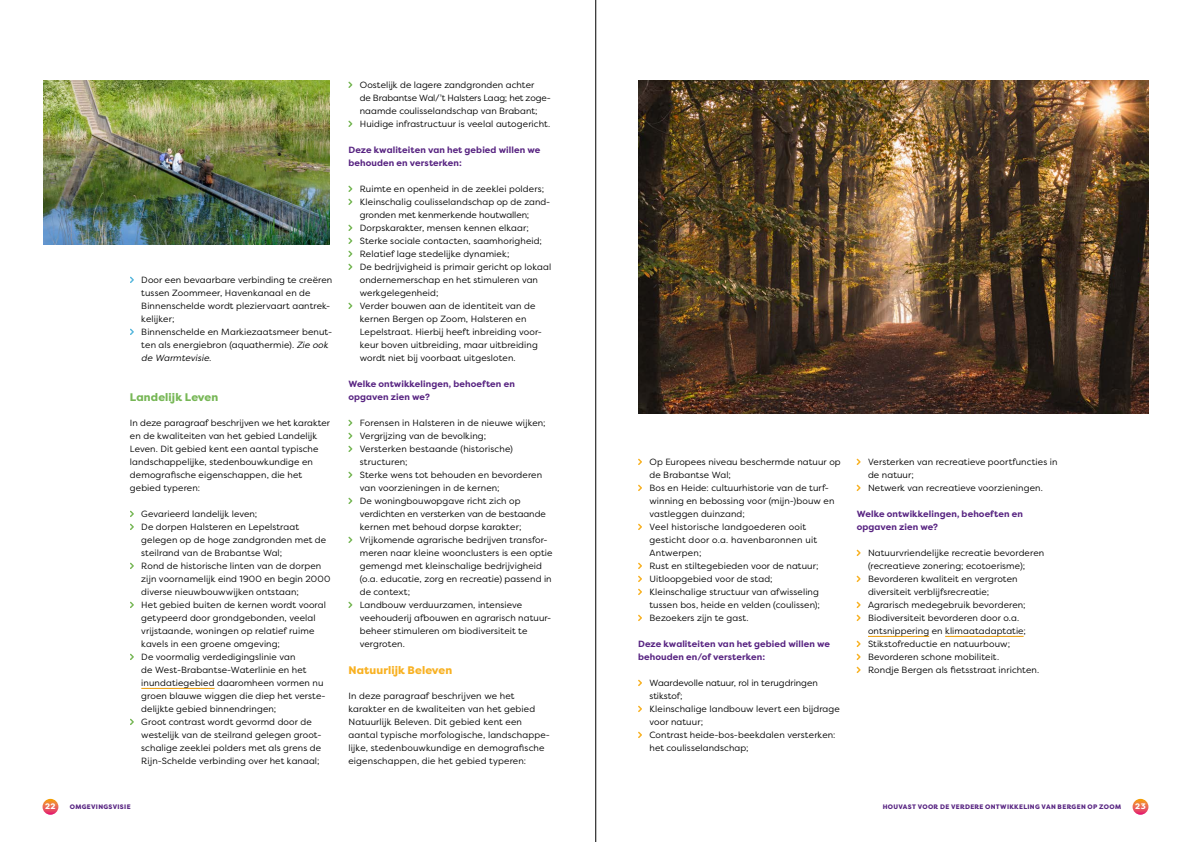
<style>
.page{position:relative;width:1191px;height:842px;background:#fff}
.page>*{position:absolute;margin:0;border:0;box-sizing:border-box;transform-origin:0 0}
.t1{font:800 11px "Filson Pro";letter-spacing:.01em;color:#f8b122}
.t2{font:800 11px "Filson Pro";letter-spacing:.01em;color:#77b756}
.t3{font:9px/13px "Filson Pro";letter-spacing:.015em;color:#000}
.t4{font:700 9px/13px "Filson Pro";letter-spacing:.01em;color:#572381}
.t5{font:800 8px "Filson Pro";color:#fff}
.t6{font:800 6.5px "Filson Pro";letter-spacing:.05em;color:#572381}
.s1{font-style:italic}
</style>
<div class="page">
<hr style="left:141px;top:688px;width:74px;height:1px;background:#eb9900">
<svg style="left:130px;top:277px;width:4px;height:6px"></svg>
<svg style="left:130px;top:329px;width:4px;height:6px"></svg>
<svg style="left:130px;top:511px;width:4px;height:6px"></svg>
<svg style="left:130px;top:524px;width:4px;height:6px"></svg>
<svg style="left:130px;top:563px;width:4px;height:6px"></svg>
<svg style="left:130px;top:602px;width:4px;height:6px"></svg>
<svg style="left:130px;top:654px;width:4px;height:6px"></svg>
<svg style="left:130px;top:719px;width:4px;height:6px"></svg>
<svg style="left:348px;top:82px;width:4px;height:6px"></svg>
<svg style="left:348px;top:121px;width:4px;height:6px"></svg>
<svg style="left:348px;top:186px;width:4px;height:6px"></svg>
<svg style="left:348px;top:199px;width:4px;height:6px"></svg>
<svg style="left:348px;top:225px;width:4px;height:6px"></svg>
<svg style="left:348px;top:238px;width:4px;height:6px"></svg>
<svg style="left:348px;top:251px;width:4px;height:6px"></svg>
<svg style="left:348px;top:264px;width:4px;height:6px"></svg>
<svg style="left:348px;top:303px;width:4px;height:6px"></svg>
<svg style="left:348px;top:420px;width:4px;height:6px"></svg>
<svg style="left:348px;top:433px;width:4px;height:6px"></svg>
<svg style="left:348px;top:446px;width:4px;height:6px"></svg>
<svg style="left:348px;top:472px;width:4px;height:6px"></svg>
<svg style="left:348px;top:498px;width:4px;height:6px"></svg>
<svg style="left:348px;top:537px;width:4px;height:6px"></svg>
<svg style="left:348px;top:602px;width:4px;height:6px"></svg>
<img style="left:43px;top:81px;width:286px;height:163px">
<svg style="left:638px;top:459px;width:4px;height:6px"></svg>
<svg style="left:638px;top:485px;width:4px;height:6px"></svg>
<svg style="left:638px;top:524px;width:4px;height:6px"></svg>
<svg style="left:638px;top:563px;width:4px;height:6px"></svg>
<svg style="left:638px;top:576px;width:4px;height:6px"></svg>
<svg style="left:638px;top:589px;width:4px;height:6px"></svg>
<svg style="left:638px;top:615px;width:4px;height:6px"></svg>
<svg style="left:638px;top:680px;width:4px;height:6px"></svg>
<svg style="left:638px;top:706px;width:4px;height:6px"></svg>
<svg style="left:638px;top:732px;width:4px;height:6px"></svg>
<hr style="left:868px;top:636px;width:61px;height:1px;background:#eb9900">
<hr style="left:945px;top:636px;width:78px;height:1px;background:#eb9900">
<svg style="left:856px;top:459px;width:4px;height:6px"></svg>
<svg style="left:856px;top:485px;width:4px;height:6px"></svg>
<svg style="left:856px;top:550px;width:4px;height:6px"></svg>
<svg style="left:856px;top:576px;width:4px;height:6px"></svg>
<svg style="left:856px;top:602px;width:4px;height:6px"></svg>
<svg style="left:856px;top:615px;width:4px;height:6px"></svg>
<svg style="left:856px;top:641px;width:4px;height:6px"></svg>
<svg style="left:856px;top:654px;width:4px;height:6px"></svg>
<svg style="left:856px;top:667px;width:4px;height:6px"></svg>
<img style="left:638px;top:81px;width:510px;height:332px">
<hr style="left:595px;top:0;width:1px;height:842px;background:#000">
<svg style="left:43px;top:799px;width:15px;height:16px"></svg>
<svg style="left:1132px;top:799px;width:16px;height:16px"></svg>
<p class="t3" style="left:141px;top:273px;width:192px">Door een bevaarbare verbinding te creëren tussen Zoommeer, Havenkanaal en de Binnenschelde wordt pleziervaart aantrek&shy;kelijker;<br>Binnenschelde en Markiezaatsmeer benut&shy;ten als energiebron (aquathermie). <span class="s1">Zie ook de Warmtevisie.</span></p>
<p class="t2" style="left:130px;top:390px;width:90px">Landelijk Leven</p>
<p class="t3" style="left:130px;top:416px;width:202px">In deze paragraaf beschrijven we het karakter en de kwaliteiten van het gebied Landelijk Leven. Dit gebied kent een aantal typische landschappelijke, stedenbouwkundige en demografische eigenschappen, die het gebied typeren:</p>
<p class="t3" style="left:141px;top:507px;width:191px">Gevarieerd landelijk leven;<br>De dorpen Halsteren en Lepelstraat gelegen op de hoge zandgronden met de steilrand van de Brabantse Wal;<br>Rond de historische linten van de dorpen zijn voornamelijk eind 1900 en begin 2000 diverse nieuwbouwwijken ontstaan;<br>Het gebied buiten de kernen wordt vooral getypeerd door grondgebonden, veelal vrijstaande, woningen op relatief ruime kavels in een groene omgeving;<br>De voormalig verdedigingslinie van<br>de West-Brabantse-Waterlinie en het inundatiegebied daaromheen vormen nu groen blauwe wiggen die diep het verste&shy;delijkte gebied binnendringen;<br>Groot contrast wordt gevormd door de westelijk van de steilrand gelegen groot&shy;schalige zeeklei polders met als grens de Rijn-Schelde verbinding over het kanaal;</p>
<p class="t3" style="left:360px;top:78px;width:192px">Oostelijk de lagere zandgronden achter<br>de Brabantse Wal/’t Halsters Laag; het zoge&shy;naamde coulisselandschap van Brabant; Huidige infrastructuur is veelal autogericht.</p>
<p class="t4" style="left:348px;top:143px;width:193px">Deze kwaliteiten van het gebied willen we behouden en versterken:</p>
<p class="t3" style="left:360px;top:182px;width:193px">Ruimte en openheid in de zeeklei polders; Kleinschalig coulisselandschap op de zand&shy;gronden met kenmerkende houtwallen; Dorpskarakter, mensen kennen elkaar; Sterke sociale contacten, saamhorigheid; Relatief lage stedelijke dynamiek;<br>De bedrijvigheid is primair gericht op lokaal ondernemerschap en het stimuleren van werkgelegenheid;<br>Verder bouwen aan de identiteit van de kernen Bergen op Zoom, Halsteren en Lepelstraat. Hierbij heeft inbreiding voor&shy;keur boven uitbreiding, maar uitbreiding wordt niet bij voorbaat uitgesloten.</p>
<p class="t4" style="left:348px;top:377px;width:168px">Welke ontwikkelingen, behoeften en opgaven zien we?</p>
<p class="t3" style="left:360px;top:416px;width:194px">Forensen in Halsteren in de nieuwe wijken; Vergrijzing van de bevolking;<br>Versterken bestaande (historische) structuren;<br>Sterke wens tot behouden en bevorderen van voorzieningen in de kernen;<br>De woningbouwopgave richt zich op verdichten en versterken van de bestaande kernen met behoud dorpse karakter; Vrijkomende agrarische bedrijven transfor&shy;meren naar kleine woonclusters is een optie gemengd met kleinschalige bedrijvigheid (o.a. educatie, zorg en recreatie) passend in de context;<br>Landbouw verduurzamen, intensieve veehouderij afbouwen en agrarisch natuur&shy;beheer stimuleren om biodiversiteit te vergroten.</p>
<p class="t1" style="left:348px;top:663px;width:105px">Natuurlijk Beleven</p>
<p class="t3" style="left:348px;top:689px;width:203px">In deze paragraaf beschrijven we het karakter en de kwaliteiten van het gebied Natuurlijk Beleven. Dit gebied kent een aantal typische morfologische, landschappe&shy;lijke, stedenbouwkundige en demografische eigenschappen, die het gebied typeren:</p>
<p class="t3" style="left:649px;top:455px;width:193px">Op Europees niveau beschermde natuur op de Brabantse Wal;<br>Bos en Heide: cultuurhistorie van de turf&shy;winning en bebossing voor (mijn-)bouw en vastleggen duinzand;<br>Veel historische landgoederen ooit gesticht door o.a. havenbaronnen uit<br>Antwerpen;<br>Rust en stiltegebieden voor de natuur;<br>Uitloopgebied voor de stad;<br>Kleinschalige structuur van afwisseling tussen bos, heide en velden (coulissen);<br>Bezoekers zijn te gast.</p>
<p class="t4" style="left:638px;top:637px;width:193px">Deze kwaliteiten van het gebied willen we behouden en/of versterken:</p>
<p class="t3" style="left:649px;top:676px;width:192px">Waardevolle natuur, rol in terugdringen stikstof;<br>Kleinschalige landbouw levert een bijdrage voor natuur;<br>Contrast heide-bos-beekdalen versterken: het coulisselandschap;</p>
<p class="t3" style="left:868px;top:455px;width:191px">Versterken van recreatieve poortfuncties in de natuur;<br>Netwerk van recreatieve voorzieningen.</p>
<p class="t4" style="left:856px;top:507px;width:168px">Welke ontwikkelingen, behoeften en opgaven zien we?</p>
<p class="t3" style="left:868px;top:546px;width:178px">Natuurvriendelijke recreatie bevorderen (recreatieve zonering; ecotoerisme); Bevorderen kwaliteit en vergroten diversiteit verblijfsrecreatie;<br>Agrarisch medegebruik bevorderen; Biodiversiteit bevorderen door o.a. ontsnippering en klimaatadaptatie; Stikstofreductie en natuurbouw; Bevorderen schone mobiliteit.<br>Rondje Bergen als fietsstraat inrichten.</p>
<p class="t5" style="left:45px;top:802px;width:12px">22</p>
<p class="t6" style="left:70px;top:803px;width:62px">OMGEVINGSVISIE</p>
<p class="t6" style="left:882px;top:803px;width:240px">HOUVAST VOOR DE VERDERE ONTWIKKELING VAN BERGEN OP ZOOM</p>
<p class="t5" style="left:1135px;top:802px;width:12px">23</p>
</div>
